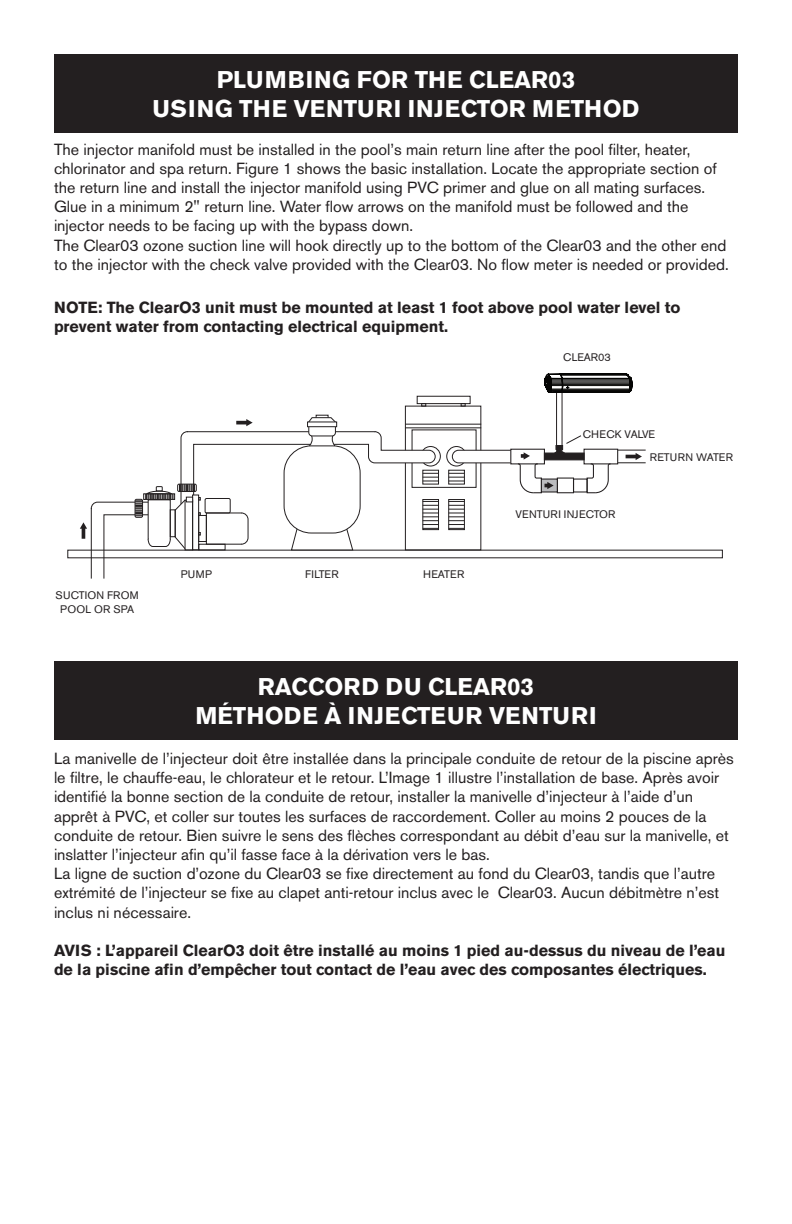
<style>
.page{position:relative;width:792px;height:1224px;background:#fff}
.page>*{position:absolute;margin:0;border:0;box-sizing:border-box;transform-origin:0 0}
.t1{font:700 24px "Akzidenz Grotesk BE";letter-spacing:.02em;color:#fff}
.t2{font:700 24px "Akzidenz Grotesk BE";color:#fff}
.Body{font:16px/19.2px "Akzidenz Grotesk BE";color:#231f20}
.Body-2{font:700 16px/19.2px "Akzidenz Grotesk BE";color:#231f20}
.t3{font:10.8px/13px "Akzidenz Grotesk BE";letter-spacing:.02em;color:#231f20;text-align:center}
.t4{font:10.8px/23px "Akzidenz Grotesk BE";color:#231f20}
</style>
<div class="page">
<div style="left:91px;top:502px;width:66px;height:13px;border:1px solid #231f20;border-radius:6px"></div>
<div style="left:417px;top:396px;width:54px;height:8px;border:1px solid #231f20"></div>
<svg style="left:421px;top:403px;width:5px;height:4px"></svg>
<svg style="left:461px;top:403px;width:5px;height:4px"></svg>
<div style="left:448px;top:470px;width:17px;height:15px;border:1px solid #231f20"></div>
<div style="left:448px;top:499px;width:17px;height:31px;border:1px solid #231f20"></div>
<svg style="left:449px;top:501px;width:15px;height:28px"></svg>
<div style="left:446px;top:446px;width:21px;height:21px;border:1px solid #231f20;border-radius:50%"></div>
<div style="left:420px;top:446px;width:21px;height:21px;border:1px solid #231f20;border-radius:50%"></div>
<hr style="left:405px;top:427px;width:76px;height:1px;background:#231f20">
<hr style="left:405px;top:424px;width:76px;height:1px;background:#231f20">
<div style="left:584px;top:449px;width:34px;height:15px;border:1px solid #231f20"></div>
<div style="left:556px;top:392px;width:7px;height:54px;border:1px solid #231f20"></div>
<svg style="left:618px;top:450px;width:28px;height:13px"></svg>
<svg style="left:80px;top:522px;width:7px;height:17px"></svg>
<svg style="left:544px;top:373px;width:89px;height:20px"></svg>
<hr style="left:551px;top:385px;width:79px;height:1px;background:#050504">
<hr style="left:551px;top:384px;width:79px;height:1px;background:#050504">
<hr style="left:551px;top:383px;width:79px;height:1px;background:#050504">
<hr style="left:551px;top:382px;width:79px;height:1px;background:#050504">
<hr style="left:550px;top:391px;width:80px;height:1px;background:#050504">
<hr style="left:550px;top:390px;width:80px;height:1px;background:#050504">
<hr style="left:550px;top:389px;width:80px;height:1px;background:#050504">
<hr style="left:551px;top:381px;width:79px;height:1px;background:#050504">
<hr style="left:551px;top:379px;width:79px;height:1px;background:#050504">
<svg style="left:135px;top:417px;width:304px;height:134px"></svg>
<svg style="left:449px;top:434px;width:163px;height:60px"></svg>
<div style="left:54px;top:54px;width:684px;height:78px;background:#231f20"></div>
<div style="left:54px;top:661px;width:684px;height:78px;background:#231f20"></div>
<p class="t2" style="left:217px;top:66px;width:360px">PLUMBING FOR THE CLEAR03</p>
<p class="t1" style="left:153px;top:94px;width:488px">USING THE VENTURI INJECTOR METHOD</p>
<p class="Body" style="left:54px;top:139px;width:664px">The injector manifold must be installed in the pool’s main return line after the pool filter, heater, chlorinator and spa return. Figure 1 shows the basic installation. Locate the appropriate section of the return line and install the injector manifold using PVC primer and glue on all mating surfaces.<br>Glue in a minimum 2" return line. Water flow arrows on the manifold must be followed and the injector needs to be facing up with the bypass down.</p>
<p class="Body" style="left:54px;top:235px;width:676px">The Clear03 ozone suction line will hook directly up to the bottom of the Clear03 and the other end to the injector with the check valve provided with the Clear03. No flow meter is needed or provided.</p>
<p class="Body-2" style="left:54px;top:298px;width:628px">NOTE: The ClearO3 unit must be mounted at least 1 foot above pool water level to prevent water from contacting electrical equipment.</p>
<p class="t4" style="left:563px;top:346px;width:49px">CLEAR03</p>
<p class="t4" style="left:650px;top:422px;width:85px;text-indent:-67px">CHECK VALVE<br>RETURN WATER</p>
<p class="t3" style="left:56px;top:589px;width:85px">SUCTION FROM<br>POOL OR SPA</p>
<p class="t3" style="left:181px;top:568px;width:33px">PUMP</p>
<p class="t3" style="left:305px;top:568px;width:35px">FILTER</p>
<p class="t3" style="left:423px;top:568px;width:43px">HEATER</p>
<p class="t3" style="left:516px;top:508px;width:101px">VENTURI INJECTOR</p>
<p class="t2" style="left:258px;top:673px;width:278px">RACCORD DU CLEAR03</p>
<p class="t1" style="left:195px;top:701px;width:403px">MÉTHODE À INJECTEUR VENTURI</p>
<p class="Body" style="left:54px;top:749px;width:681px">La manivelle de l’injecteur doit être installée dans la principale conduite de retour de la piscine après le filtre, le chauffe-eau, le chlorateur et le retour. L’Image 1 illustre l’installation de base. Après avoir identifié la bonne section de la conduite de retour, installer la manivelle d’injecteur à l’aide d’un apprêt à PVC, et coller sur toutes les surfaces de raccordement. Coller au moins 2 pouces de la conduite de retour. Bien suivre le sens des flèches correspondant au débit d’eau sur la manivelle, et inslatter l’injecteur afin qu’il fasse face à la dérivation vers le bas.</p>
<p class="Body" style="left:54px;top:864px;width:667px">La ligne de suction d’ozone du Clear03 se fixe directement au fond du Clear03, tandis que l’autre extrémité de l’injecteur se fixe au clapet anti-retour inclus avec le Clear03. Aucun débitmètre n’est inclus ni nécessaire.</p>
<p class="Body-2" style="left:54px;top:941px;width:673px">AVIS : L’appareil ClearO3 doit être installé au moins 1 pied au-dessus du niveau de l’eau de la piscine afin d’empêcher tout contact de l’eau avec des composantes électriques.</p>
</div>
